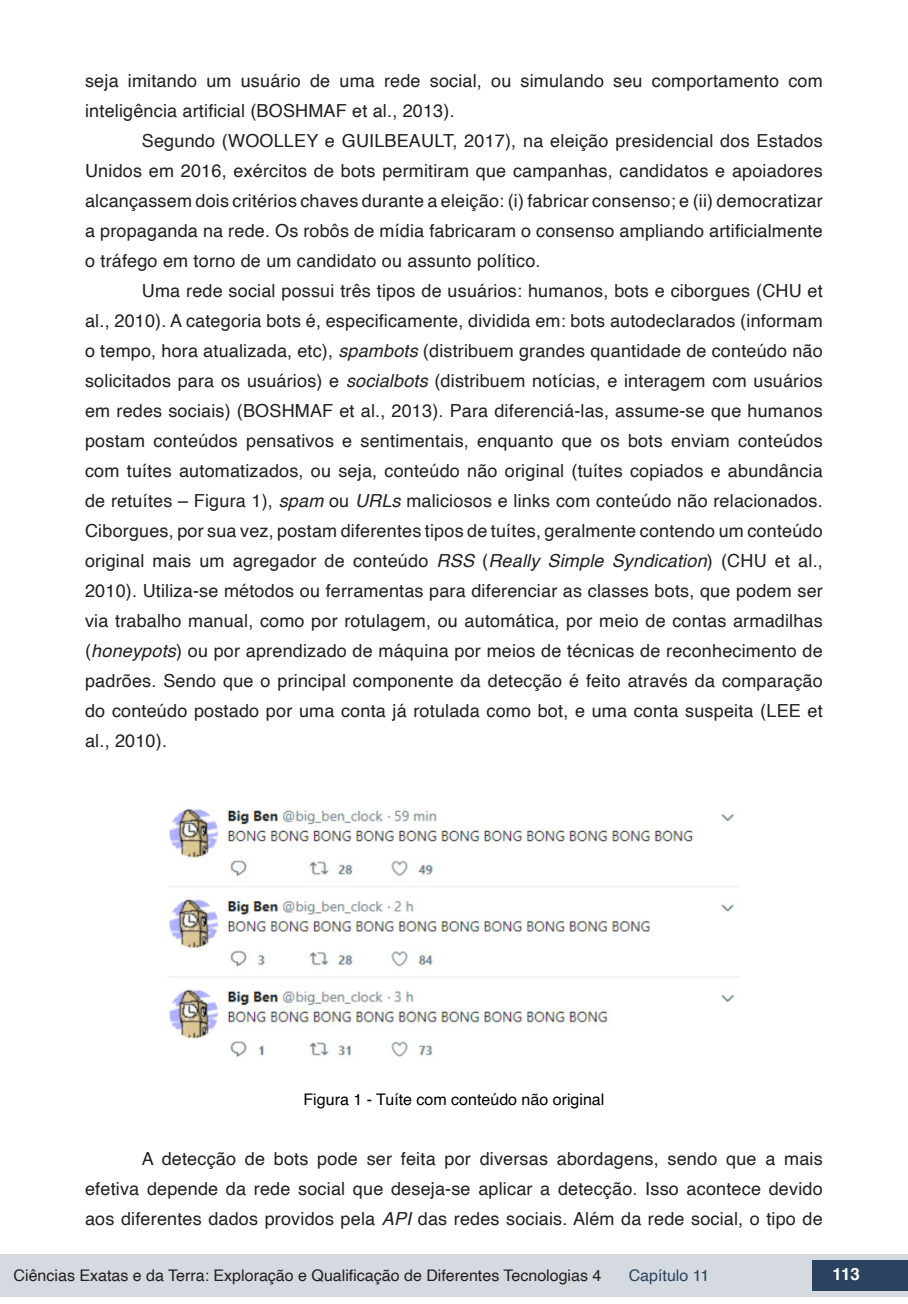
<style>
.page{position:relative;width:908px;height:1304px;background:#fff}
.page>*{position:absolute;margin:0;border:0;box-sizing:border-box;transform-origin:0 0}
.txt{font:18px/30px "Helvetica";letter-spacing:.01em;color:#231f20;text-align:justify}
.t1{font:700 16.8px "Helvetica";color:#fff}
.t2{font:16px "Helvetica";color:#231f20}
.info_tab_graf_imag{font:16px "Helvetica";color:#000}
.t3{font:16px "Helvetica";color:#2a435e}
.s1{font-style:italic}
</style>
<div class="page">
<div style="left:0;top:1254px;width:906px;height:43px;background:#d4dadf"></div>
<div style="left:812px;top:1261px;width:95px;height:30px;background:#2a435e"></div>
<img style="left:169px;top:808px;width:569px;height:250px">
<p class="txt" style="left:85px;top:66px;width:738px">seja imitando um usuário de uma rede social, ou simulando seu comportamento com inteligência artificial (BOSHMAF et al., 2013).</p>
<p class="txt" style="left:85px;top:126px;width:738px;text-indent:57px">Segundo (WOOLLEY e GUILBEAULT, 2017), na eleição presidencial dos Estados Unidos em 2016, exércitos de bots permitiram que campanhas, candidatos e apoiadores alcançassem dois critérios chaves durante a eleição: (i) fabricar consenso; e (ii) democratizar a propaganda na rede. Os robôs de mídia fabricaram o consenso ampliando artificialmente o tráfego em torno de um candidato ou assunto político.</p>
<p class="txt" style="left:85px;top:276px;width:739px;text-indent:57px">Uma rede social possui três tipos de usuários: humanos, bots e ciborgues (CHU et al., 2010). A categoria bots é, especificamente, dividida em: bots autodeclarados (informam o tempo, hora atualizada, etc), <span class="s1">spambots</span> (distribuem grandes quantidade de conteúdo não solicitados para os usuários) e <span class="s1">socialbots</span> (distribuem notícias, e interagem com usuários em redes sociais) (BOSHMAF et al., 2013). Para diferenciá-las, assume-se que humanos postam conteúdos pensativos e sentimentais, enquanto que os bots enviam conteúdos com tuítes automatizados, ou seja, conteúdo não original (tuítes copiados e abundância de retuítes – Figura 1), <span class="s1">spam</span> ou <span class="s1">URLs</span> maliciosos e links com conteúdo não relacionados.<br>Ciborgues, por sua vez, postam diferentes tipos de tuítes, geralmente contendo um conteúdo original mais um agregador de conteúdo <span class="s1">RSS</span> (<span class="s1">Really Simple Syndication</span>) (CHU et al., 2010). Utiliza-se métodos ou ferramentas para diferenciar as classes bots, que podem ser via trabalho manual, como por rotulagem, ou automática, por meio de contas armadilhas (<span class="s1">honeypots</span>) ou por aprendizado de máquina por meios de técnicas de reconhecimento de padrões. Sendo que o principal componente da detecção é feito através da comparação do conteúdo postado por uma conta já rotulada como bot, e uma conta suspeita (LEE et al., 2010).</p>
<p class="info_tab_graf_imag" style="left:303px;top:1087px;width:302px">Figura 1 - Tuíte com conteúdo não original</p>
<p class="txt" style="left:85px;top:1144px;width:738px;text-indent:57px">A detecção de bots pode ser feita por diversas abordagens, sendo que a mais efetiva depende da rede social que deseja-se aplicar a detecção. Isso acontece devido aos diferentes dados providos pela <span class="s1">API</span> das redes sociais. Além da rede social, o tipo de</p>
<p class="t2" style="left:14px;top:1263px;width:589px">Ciências Exatas e da Terra: Exploração e Qualificação de Diferentes Tecnologias 4</p>
<p class="t3" style="left:628px;top:1263px;width:82px">Capítulo 11</p>
<p class="t1" style="left:832px;top:1261px;width:29px">113</p>
</div>
